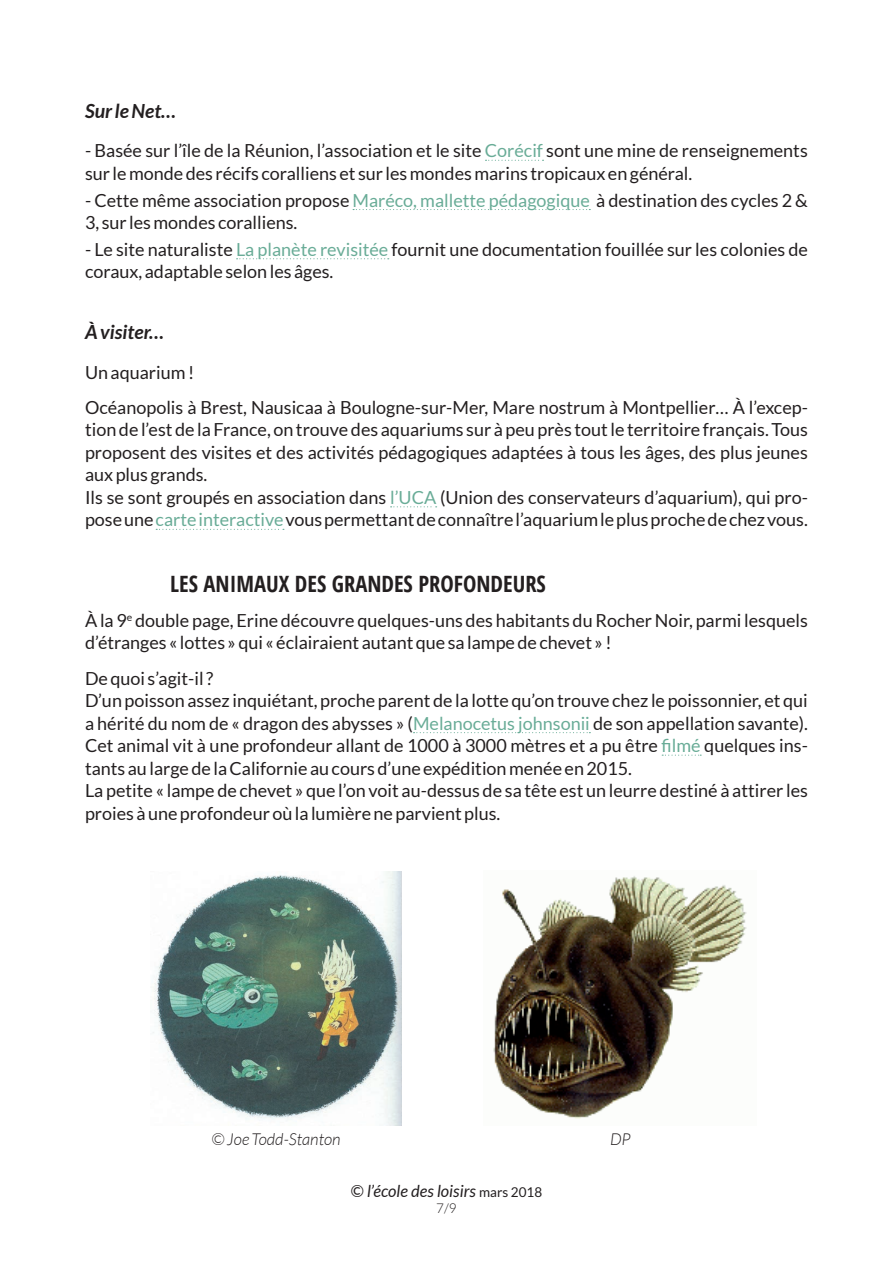
<style>
.page{position:relative;width:893px;height:1263px;background:#fff}
.page>*{position:absolute;margin:0;border:0;box-sizing:border-box;transform-origin:0 0}
.t1{font:700 condensed 22.5px "Open Sans";color:#231f20}
.t2{font:italic 700 19.5px "Lato";color:#231f20}
.t3{font:18px/22.5px "Lato";color:#231f20}
.t4{font:italic 16.5px "Lato";color:#231f20}
.t5{font:italic 300 16.5px "Lato";color:#231f20}
.t6{font:300 13.5px "Lato";color:#231f20}
.s1{color:#69ac97}
.s2{font-style:normal}
.s3{font-style:normal;font-size:13.5px}
</style>
<div class="page">
<svg style="left:485px;top:160px;width:59px;height:1px"></svg>
<svg style="left:353px;top:209px;width:237px;height:1px"></svg>
<svg style="left:237px;top:258px;width:152px;height:1px"></svg>
<svg style="left:391px;top:506px;width:46px;height:1px"></svg>
<svg style="left:156px;top:529px;width:128px;height:1px"></svg>
<svg style="left:414px;top:732px;width:176px;height:1px"></svg>
<svg style="left:662px;top:755px;width:39px;height:1px"></svg>
<img style="left:152px;top:871px;width:250px;height:255px">
<img style="left:493px;top:876px;width:254px;height:243px">
<p class="t2" style="left:85px;top:99px;width:93px">Sur le Net…</p>
<p class="t3" style="left:85px;top:139px;width:724px">- Basée sur l’île de la Réunion, l’association et le site <span class="s1">Corécif</span> sont une mine de renseignements sur le monde des récifs coralliens et sur les mondes marins tropicaux en général.</p>
<p class="t3" style="left:85px;top:189px;width:724px">- Cette même association propose <span class="s1">Maréco, mallette pédagogique</span> à destination des cycles 2 &amp;<br>3, sur les mondes coralliens.</p>
<p class="t3" style="left:85px;top:238px;width:724px">- Le site naturaliste <span class="s1">La planète revisitée</span> fournit une documentation fouillée sur les colonies de coraux, adaptable selon les âges.</p>
<p class="t2" style="left:85px;top:321px;width:80px">À visiter…</p>
<p class="t3" style="left:85px;top:354px;width:724px;line-height:35.2px">Un aquarium !<br>Océanopolis à Brest, Nausicaa à Boulogne-sur-Mer, Mare nostrum à Montpellier… À l’excep-</p>
<p class="t3" style="left:85px;top:418px;width:724px">tion de l’est de la France, on trouve des aquariums sur à peu près tout le territoire français. Tous proposent des visites et des activités pédagogiques adaptées à tous les âges, des plus jeunes aux plus grands.<br>Ils se sont groupés en association dans <span class="s1">l’UCA</span> (Union des conservateurs d’aquarium), qui pro&shy;pose une <span class="s1">carte interactive</span> vous permettant de connaître l’aquarium le plus proche de chez vous.</p>
<p class="t1" style="left:170px;top:568px;width:377px">LES ANIMAUX DES GRANDES PROFONDEURS</p>
<p class="t3" style="left:85px;top:609px;width:724px">À la 9<sup>e</sup> double page, Erine découvre quelques-uns des habitants du Rocher Noir, parmi lesquels d’étranges « lottes » qui « éclairaient autant que sa lampe de chevet » !</p>
<p class="t3" style="left:85px;top:667px;width:724px">De quoi s’agit-il ?<br>D’un poisson assez inquiétant, proche parent de la lotte qu’on trouve chez le poissonnier, et qui a hérité du nom de « dragon des abysses » (<span class="s1">Melanocetus johnsonii</span> de son appellation savante).<br>Cet animal vit à une profondeur allant de 1000 à 3000 mètres et a pu être <span class="s1">filmé</span> quelques ins&shy;tants au large de la Californie au cours d’une expédition menée en 2015.<br>La petite « lampe de chevet » que l’on voit au-dessus de sa tête est un leurre destiné à attirer les proies à une profondeur où la lumière ne parvient plus.</p>
<p class="t5" style="left:211px;top:1130px;width:131px">© Joe Todd-Stanton</p>
<p class="t5" style="left:610px;top:1130px;width:22px">DP</p>
<p class="t4" style="left:351px;top:1182px;width:193px"><span class="s2">©</span> l’école des loisirs <span class="s3">mars 2018</span></p>
<p class="t6" style="left:436px;top:1201px;width:22px">7/9</p>
</div>
